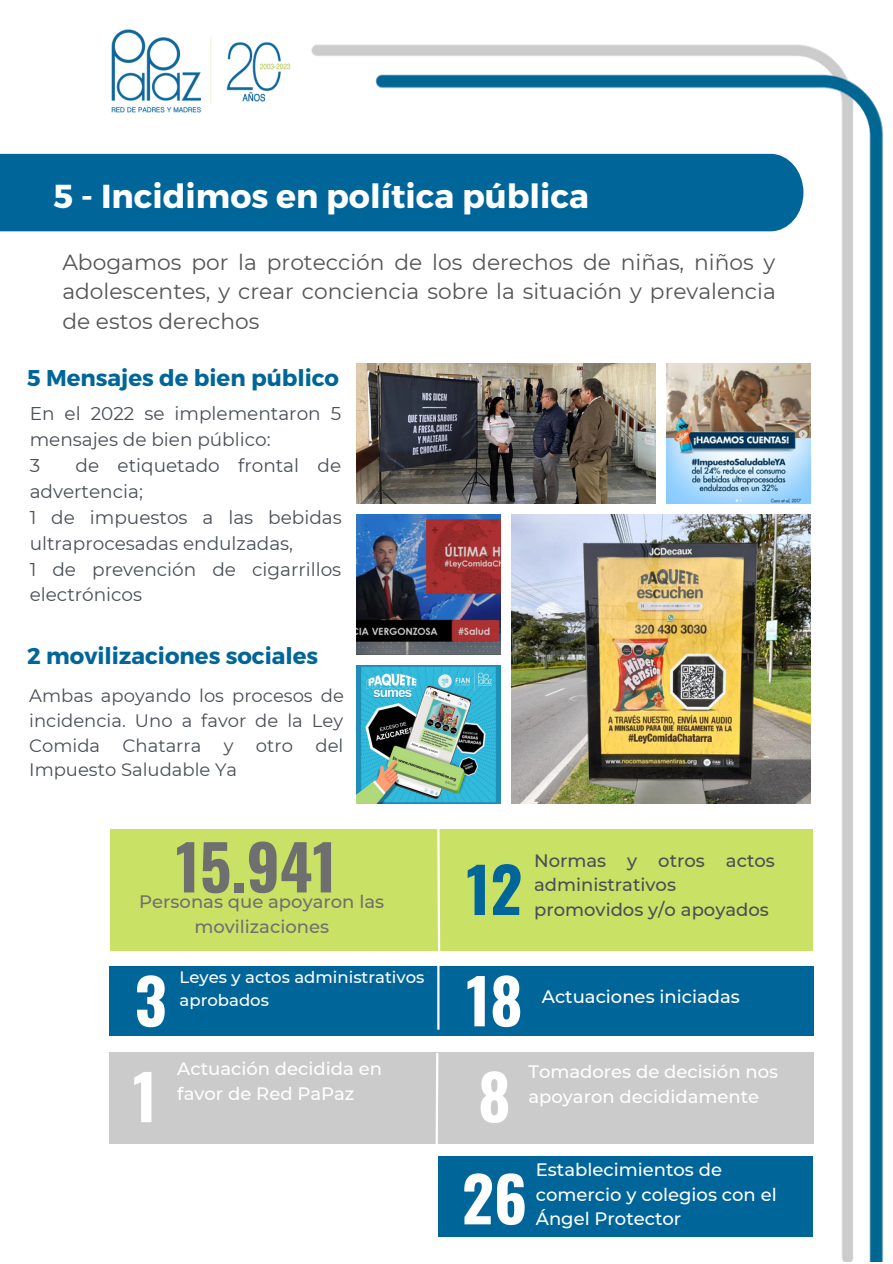
<style>
.page{position:relative;width:893px;height:1264px;background:#fff}
.page>*{position:absolute;margin:0;border:0;box-sizing:border-box;transform-origin:0 0}
.t1{font:700 62.1px "Oswald";color:#fff}
.t2{font:700 62.1px "Oswald";color:#706f6f}
.t3{font:700 62.1px "Oswald";color:#069}
.t4{font:700 33.15px "Montserrat";color:#fff}
.t5{font:700 22.8px "Montserrat";color:#069}
.t6{font:21.75px/29.5px "Montserrat";color:#545454;text-align:justify}
.t7{font:18.45px/25.8px "Montserrat";color:#494f56}
.t8{font:500 18px/24.8px "Montserrat";color:#fff}
.t9{font:18px/24.8px "Montserrat";color:#494f56;text-align:justify}
.t10{font:500 18px/24.8px "Montserrat";color:#494f56}
.t11{font:500 18px/24.8px "Montserrat";color:#706f6f;text-align:center}
.t12{font:500 16.5px/22.5px "Montserrat";color:#fff}
</style>
<div class="page">
<img style="left:0;top:44px;width:884px;height:1217px">
<img style="left:80px;top:29px;width:241px;height:109px">
<img style="left:356px;top:364px;width:299px;height:139px">
<img style="left:666px;top:364px;width:144px;height:139px">
<img style="left:356px;top:514px;width:144px;height:140px">
<img style="left:511px;top:514px;width:299px;height:289px">
<img style="left:356px;top:665px;width:144px;height:138px">
<div style="left:0;top:154px;width:803px;height:77px;background:#069"></div>
<div style="left:110px;top:829px;width:703px;height:121px;background:#c9e265"></div>
<div style="left:109px;top:966px;width:704px;height:69px;background:#069"></div>
<svg style="left:436px;top:825px;width:5px;height:128px"></svg>
<div style="left:109px;top:1052px;width:704px;height:91px;background:#cbcbcb"></div>
<svg style="left:434px;top:1050px;width:5px;height:96px"></svg>
<hr style="left:437px;top:956px;width:2px;height:73px;background:#fff">
<div style="left:438px;top:1156px;width:374px;height:81px;background:#069"></div>
<h2 class="t4" style="left:53px;top:175px;width:537px">5 - Incidimos en política pública</h2>
<p class="t6" style="left:62px;top:247px;width:714px">Abogamos por la protección de los derechos de niñas, niños y adolescentes, y crear conciencia sobre la situación y prevalencia de estos derechos</p>
<p class="t5" style="left:27px;top:363px;width:313px">5 Mensajes de bien público</p>
<p class="t7" style="left:30px;top:401px;width:313px">En el 2022 se implementaron 5 mensajes de bien público:<br>3</p>
<p class="t7" style="left:30px;top:452px;width:313px;text-indent:46px">de etiquetado frontal de advertencia;<br>1 de impuestos a las bebidas ultraprocesadas endulzadas,<br>1 de prevención de cigarrillos electrónicos</p>
<p class="t5" style="left:27px;top:640px;width:292px">2 movilizaciones sociales</p>
<p class="t9" style="left:29px;top:683px;width:316px">Ambas apoyando los procesos de incidencia. Uno a favor de la Ley Comida Chatarra y otro del Impuesto Saludable Ya</p>
<h1 class="t2" style="left:176px;top:818px;width:162px">15.941</h1>
<p class="t11" style="left:139px;top:889px;width:246px">Personas que apoyaron las movilizaciones</p>
<h1 class="t3" style="left:466px;top:840px;width:58px">12</h1>
<p class="t10" style="left:534px;top:847px;width:242px">Normas y otros actos administrativos promovidos y/o apoyados</p>
<h1 class="t1" style="left:135px;top:952px;width:33px">3</h1>
<p class="t12" style="left:180px;top:965px;width:246px">Leyes y actos administrativos aprobados</p>
<h1 class="t1" style="left:466px;top:952px;width:58px">18</h1>
<p class="t8" style="left:541px;top:983px;width:199px">Actuaciones iniciadas</p>
<h1 class="t1" style="left:133px;top:1048px;width:26px">1</h1>
<p class="t8" style="left:177px;top:1056px;width:206px">Actuación decidida en favor de Red PaPaz</p>
<p class="t8" style="left:528px;top:1059px;width:251px">Tomadores de decisión nos apoyaron decididamente</p>
<h1 class="t1" style="left:478px;top:1048px;width:34px">8</h1>
<h1 class="t1" style="left:462px;top:1150px;width:67px">26</h1>
<p class="t8" style="left:536px;top:1157px;width:242px">Establecimientos de comercio y colegios con el</p>
<p class="t8" style="left:536px;top:1206px;width:147px">Ángel Protector</p>
</div>
